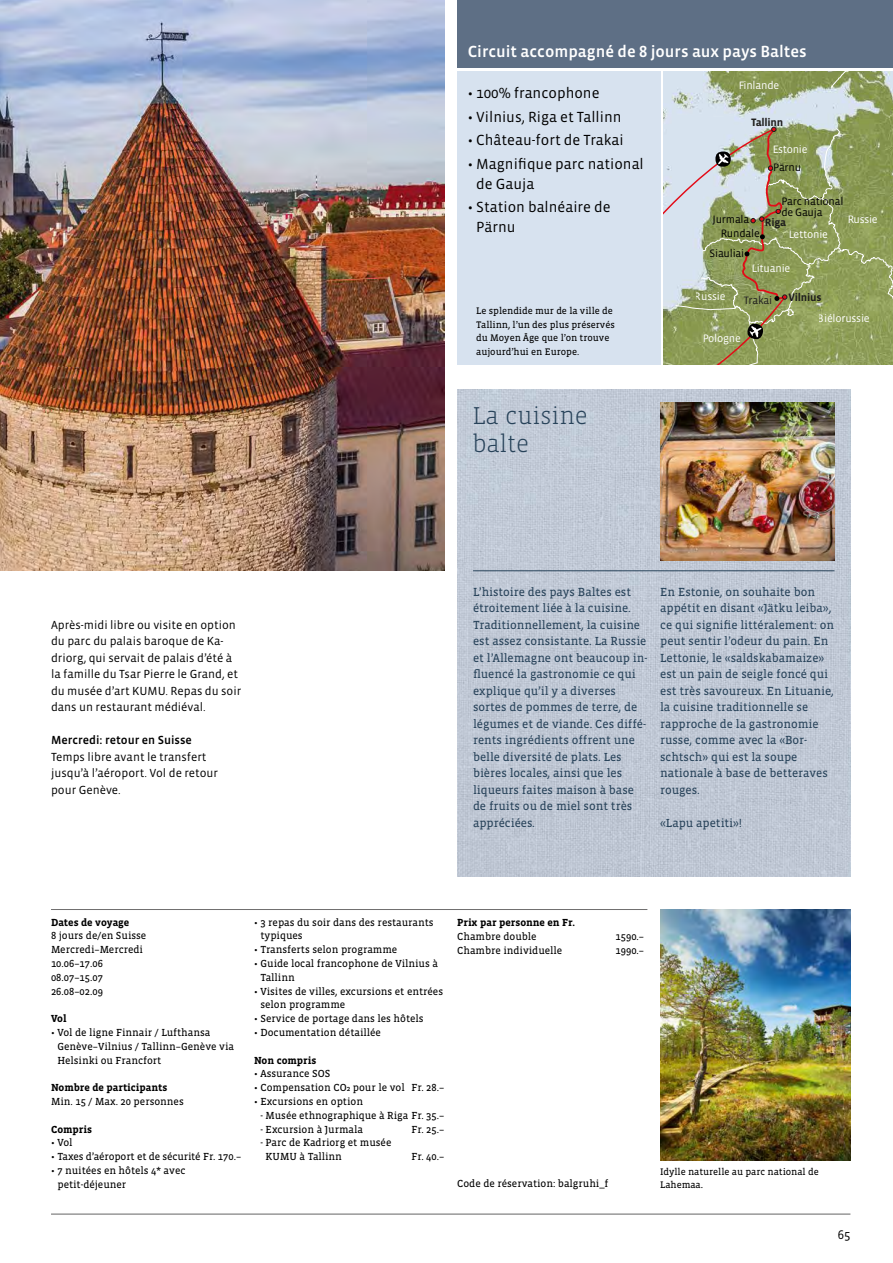
<style>
.page{position:relative;width:893px;height:1263px;background:#fff}
.page>*{position:absolute;margin:0;border:0;box-sizing:border-box;transform-origin:0 0}
.t1{font:300 24.9px/28.5px "Vista Slab OT";color:#28435a}
.t2{font:500 16.5px "Vista Sans OT";color:#fff}
.t3{font:15px/19.5px "Vista Sans OT";color:#000}
.t4{font:12.75px "Vista Sans OT";color:#000}
.t5{font:12px/16.5px "Vista Slab OT";color:#28435a}
.t6{font:12px/16.5px "Vista Sans OT";color:#000}
.t7{font:500 12px "Vista Sans OT";color:#000}
.t8{font:10.95px "Vista Sans OT";letter-spacing:-.02em;color:#fff}
.t9{font:10.95px/10.9px "Vista Sans OT";letter-spacing:-.02em;color:#000}
.t10{font:700 10.95px "Vista Sans OT";letter-spacing:-.02em;color:#1f1e1d}
.t11{font:10.95px "Vista Sans OT";letter-spacing:-.02em;color:#1f1e1d}
.t12{font:10.5px/13.8px "Vista Slab OT";color:#000}
.t13{font:700 10.5px "Vista Slab OT";color:#000}
.t14{font:9.75px/13.5px "Vista Slab OT";color:#000}
.s1{font-family:"Minion Pro";font-size:10.5px}
</style>
<div class="page">
<img style="left:0;top:0;width:444px;height:571px">
<div style="left:457px;top:0;width:436px;height:68px;background:#5e6f85"></div>
<img style="left:457px;top:390px;width:393px;height:486px">
<div style="left:457px;top:71px;width:203px;height:294px;background:#d7e2ef"></div>
<hr style="left:51px;top:909px;width:596px;height:1px;background:#706f6f">
<hr style="left:473px;top:570px;width:361px;height:1px;background:#28435a">
<img style="left:660px;top:403px;width:174px;height:157px">
<img style="left:660px;top:909px;width:190px;height:251px">
<svg style="left:663px;top:71px;width:230px;height:294px;background:#a3ae82"></svg>
<hr style="left:51px;top:1214px;width:799px;height:1px;background:#646363">
<h2 class="t2" style="left:468px;top:43px;width:341px">Circuit accompagné de 8 jours aux pays Baltes</h2>
<p class="t3" style="left:468px;top:83px;width:133px">• 100% francophone</p>
<p class="t3" style="left:468px;top:107px;width:155px">• Vilnius, Riga et Tallinn</p>
<p class="t3" style="left:468px;top:131px;width:157px">• Château-fort de Trakai</p>
<p class="t3" style="left:476px;top:155px;width:169px;text-indent:-9px">• Magnifique parc national de Gauja</p>
<p class="t3" style="left:476px;top:198px;width:136px;text-indent:-9px">• Station balnéaire de<br>Pärnu</p>
<p class="t14" style="left:476px;top:305px;width:140px">Le splendide mur de la ville de<br>Tallinn, l’un des plus préservés du Moyen Âge que l’on trouve aujourd’hui en Europe.</p>
<h1 class="t1" style="left:472px;top:402px;width:117px">La cuisine balte</h1>
<p class="t8" style="left:738px;top:79px;width:43px">Finlande</p>
<p class="t10" style="left:751px;top:117px;width:34px">Tallinn</p>
<p class="t8" style="left:772px;top:143px;width:37px">Estonie</p>
<p class="t9" style="left:773px;top:162px;width:30px">Pärnu</p>
<p class="t9" style="left:781px;top:196px;width:64px">Parc national de Gauja</p>
<p class="t9" style="left:713px;top:214px;width:38px">Jurmala</p>
<p class="t8" style="left:847px;top:214px;width:32px">Russie</p>
<p class="t10" style="left:765px;top:217px;width:23px">Riga</p>
<p class="t9" style="left:710px;top:224px;width:52px;line-height:19.6px;text-indent:11px">Rundale<br>Siauliai</p>
<p class="t8" style="left:788px;top:229px;width:41px">Lettonie</p>
<p class="t8" style="left:751px;top:263px;width:40px">Lituanie</p>
<p class="t8" style="left:695px;top:291px;width:32px">Russie</p>
<p class="t11" style="left:744px;top:294px;width:30px">Trakai</p>
<p class="t8" style="left:702px;top:333px;width:40px">Pologne</p>
<p class="t10" style="left:789px;top:291px;width:35px">Vilnius</p>
<p class="t8" style="left:818px;top:313px;width:53px">Biélorussie</p>
<p class="t6" style="left:51px;top:616px;width:192px">Après-midi libre ou visite en option du parc du palais baroque de Ka&shy;driorg, qui servait de palais d’été à la famille du Tsar Pierre le Grand, et du musée d’art KUMU. Repas du soir dans un restaurant médiéval.</p>
<p class="t7" style="left:51px;top:734px;width:142px">Mercredi: retour en Suisse</p>
<p class="t6" style="left:51px;top:748px;width:169px">Temps libre avant le transfert jusqu’à l’aéroport. Vol de retour pour Genève.</p>
<p class="t5" style="left:473px;top:583px;width:176px">L’histoire des pays Baltes est étroitement liée à la cuisine.<br>Traditionnellement, la cuisine est assez consistante. La Russie et l’Allemagne ont beaucoup in&shy;fluencé la gastronomie ce qui explique qu’il y a diverses sortes de pommes de terre, de légumes et de viande. Ces diffé&shy;rents ingrédients offrent une belle diversité de plats. Les bières locales, ainsi que les liqueurs faites maison à base de fruits ou de miel sont très appréciées.</p>
<p class="t5" style="left:660px;top:583px;width:175px">En Estonie, on souhaite bon appétit en disant «Jätku leiba», ce qui signifie littéralement: on peut sentir l’odeur du pain. En<br>Lettonie, le «saldskabamaize» est un pain de seigle foncé qui est très savoureux. En Lituanie, la cuisine traditionnelle se rapproche de la gastronomie russe, comme avec la «Bor&shy;schtsch» qui est la soupe nationale à base de betteraves rouges.</p>
<p class="t5" style="left:660px;top:814px;width:84px">«Lapu apetiti»!</p>
<p class="t13" style="left:51px;top:917px;width:77px">Dates de voyage⁣</p>
<p class="t12" style="left:51px;top:929px;width:97px">8 jours de/en Suisse<br>Mercredi–Mercredi<br>10.06–17.06<br>08.07–15.07<br>26.08–02.09⁣</p>
<p class="t13" style="left:51px;top:1013px;width:15px">Vol⁣</p>
<p class="t12" style="left:57px;top:1026px;width:178px;text-indent:-6px">• Vol de ligne Finnair / Lufthansa<br>Genève–Vilnius / Tallinn–Genève via<br>Helsinki ou Francfort</p>
<p class="t13" style="left:51px;top:1082px;width:118px">Nombre de participants</p>
<p class="t12" style="left:51px;top:1095px;width:134px">Min. 15 / Max. 20 personnes</p>
<p class="t13" style="left:51px;top:1123px;width:40px">Compris⁣</p>
<p class="t12" style="left:51px;top:1136px;width:23px">• Vol</p>
<p class="t12" style="left:51px;top:1150px;width:192px">• Taxes d’aéroport et de sécurité Fr. 170.–</p>
<p class="t12" style="left:57px;top:1164px;width:130px;text-indent:-6px">• 7 nuitées en hôtels 4* avec petit-déjeuner</p>
<p class="t12" style="left:260px;top:915px;width:175px;text-indent:-6px">• 3 repas du soir dans des restaurants typiques</p>
<p class="t12" style="left:254px;top:943px;width:145px">• Transferts selon programme</p>
<p class="t12" style="left:260px;top:957px;width:179px;text-indent:-6px">• Guide local francophone de Vilnius à<br>Tallinn</p>
<p class="t12" style="left:260px;top:984px;width:184px;text-indent:-6px">• Visites de villes, excursions et entrées selon programme</p>
<p class="t12" style="left:254px;top:1012px;width:171px">• Service de portage dans les hôtels</p>
<p class="t12" style="left:254px;top:1026px;width:128px">• Documentation détaillée</p>
<p class="t13" style="left:254px;top:1054px;width:61px">Non compris⁣</p>
<p class="t12" style="left:254px;top:1067px;width:78px">• Assurance SOS</p>
<p class="t12" style="left:254px;top:1081px;width:192px">• Compensation CO2 pour le vol Fr. 28.–</p>
<p class="t12" style="left:254px;top:1095px;width:110px">• Excursions en option</p>
<p class="t12" style="left:260px;top:1108px;width:185px">- Musée ethnographique à Riga Fr. 35.–</p>
<p class="t12" style="left:260px;top:1122px;width:104px">- Excursion à Jurmala</p>
<p class="t12" style="left:411px;top:1122px;width:34px">Fr. 25.–</p>
<p class="t12" style="left:266px;top:1136px;width:127px;text-indent:-5px">- Parc de Kadriorg et musée<br>KUMU à Tallinn</p>
<p class="t12" style="left:411px;top:1150px;width:34px">Fr. 40.–</p>
<p class="t13" style="left:457px;top:917px;width:119px">Prix par personne en Fr.</p>
<p class="t12" style="left:457px;top:929px;width:81px">Chambre double</p>
<p class="t12" style="left:616px;top:929px;width:30px">1590.–</p>
<p class="t12" style="left:457px;top:943px;width:107px">Chambre individuelle</p>
<p class="t12" style="left:616px;top:943px;width:30px">1990.–</p>
<p class="t12" style="left:457px;top:1177px;width:153px">Code de réservation: balgruhi_f</p>
<p class="t14" style="left:660px;top:1165px;width:160px">Idylle naturelle au parc national de<br>Lahemaa<span class="s1">.</span></p>
<p class="t4" style="left:838px;top:1228px;width:14px">65</p>
</div>
